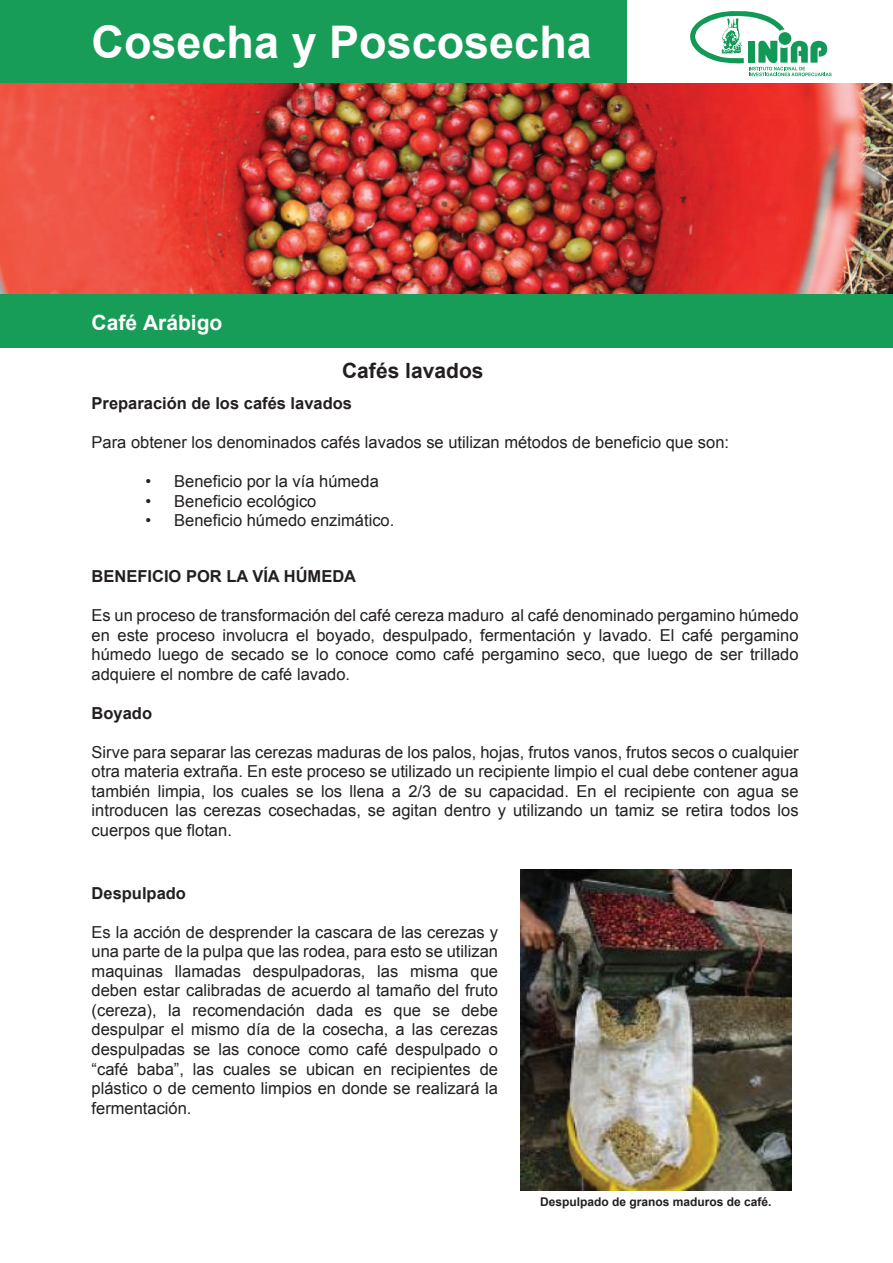
<style>
.page{position:relative;width:893px;height:1263px;background:#fff}
.page>*{position:absolute;margin:0;border:0;box-sizing:border-box;transform-origin:0 0}
.t1{font:700 45px "Arial";color:#fff}
.t2{font:700 21px "Arial";color:#231f20}
.t3{font:700 21px "Arial";color:#fff}
.t4{font:16.5px/19.5px "Arial";color:#231f20;text-align:justify}
.t5{font:700 16.5px "Arial";color:#231f20}
.t6{font:700 12px "Arial";color:#231f20}
</style>
<div class="page">
<div style="left:0;top:0;width:627px;height:96px;background:#179d57"></div>
<svg style="left:690px;top:11px;width:141px;height:65px"></svg>
<img style="left:520px;top:870px;width:271px;height:320px">
<img style="left:0;top:83px;width:893px;height:211px">
<div style="left:0;top:294px;width:893px;height:54px;background:#179d57"></div>
<h1 class="t1" style="left:92px;top:26px;width:502px">Cosecha y Poscosecha</h1>
<p class="t3" style="left:92px;top:315px;width:132px">Café Arábigo</p>
<p class="t2" style="left:342px;top:363px;width:143px">Cafés lavados</p>
<p class="t5" style="left:92px;top:397px;width:262px">Preparación de los cafés lavados</p>
<p class="t4" style="left:92px;top:434px;width:639px">Para obtener los denominados cafés lavados se utilizan métodos de beneficio que son:</p>
<p class="t4" style="left:146px;top:473px;width:7px">ï</p>
<p class="t4" style="left:174px;top:473px;width:206px">Beneficio por la vía húmeda</p>
<p class="t4" style="left:146px;top:493px;width:7px">ï</p>
<p class="t4" style="left:174px;top:493px;width:144px">Beneficio ecológico</p>
<p class="t4" style="left:146px;top:512px;width:7px">ï</p>
<p class="t4" style="left:174px;top:512px;width:222px">Beneficio húmedo enzimático.</p>
<p class="t5" style="left:92px;top:570px;width:266px">BENEFICIO POR LA VÍA HÚMEDA</p>
<p class="t4" style="left:92px;top:607px;width:708px">Es un proceso de transformación del café cereza maduro al café denominado pergamino húmedo en este proceso involucra el boyado, despulpado, fermentación y lavado. El café pergamino húmedo luego de secado se lo conoce como café pergamino seco, que luego de ser trillado adquiere el nombre de café lavado.</p>
<p class="t5" style="left:92px;top:707px;width:62px">Boyado</p>
<p class="t4" style="left:92px;top:744px;width:709px">Sirve para separar las cerezas maduras de los palos, hojas, frutos vanos, frutos secos o cualquier otra materia extraña. En este proceso se utilizado un recipiente limpio el cual debe contener agua también limpia, los cuales se los llena a 2/3 de su capacidad. En el recipiente con agua se introducen las cerezas cosechadas, se agitan dentro y utilizando un tamiz se retira todos los cuerpos que flotan.</p>
<p class="t5" style="left:92px;top:887px;width:96px">Despulpado</p>
<p class="t4" style="left:92px;top:924px;width:408px">Es la acción de desprender la cascara de las cerezas y una parte de la pulpa que las rodea, para esto se utilizan maquinas llamadas despulpadoras, las misma que deben estar calibradas de acuerdo al tamaño del fruto (cereza), la recomendación dada es que se debe despulpar el mismo día de la cosecha, a las cerezas despulpadas se las conoce como café despulpado o “café baba”, las cuales se ubican en recipientes de plástico o de cemento limpios en donde se realizará la fermentación.</p>
<p class="t6" style="left:540px;top:1197px;width:233px">Despulpado de granos maduros de café.</p>
</div>
